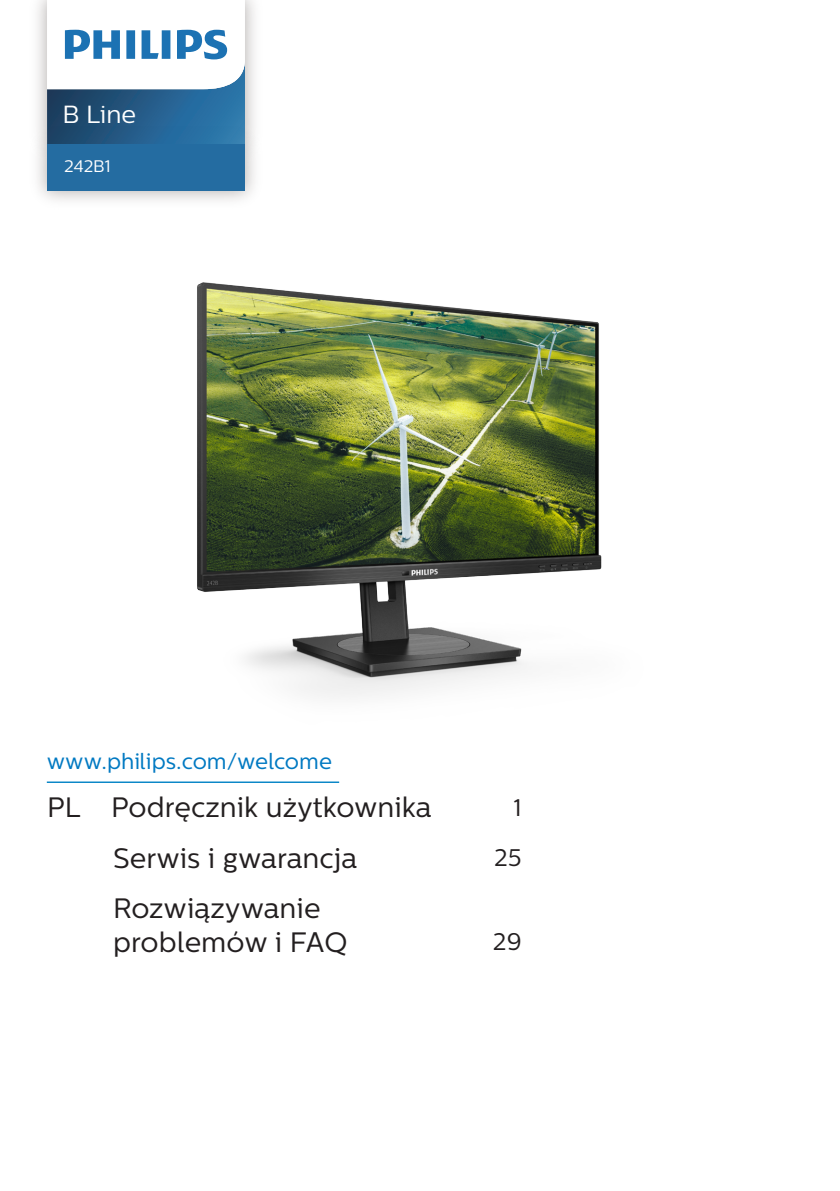
<style>
.page{position:relative;width:840px;height:1191px;background:#fff}
.page>*{position:absolute;margin:0;border:0;box-sizing:border-box;transform-origin:0 0}
.t1{font:28px/33.6px "Centrale Sans";color:#231f20}
.t2{font:24.8px "Centrale Sans";color:#fff}
.t3{font:24px "Centrale Sans";color:#231f20}
.t4{font:22px "Centrale Sans";color:#0079c2}
.t5{font:16.8px "Centrale Sans";color:#fff}
</style>
<div class="page">
<hr style="left:47px;top:781px;width:292px;height:2px;background:#0082c5">
<svg style="left:47px;top:29px;width:198px;height:91px"></svg>
<img style="left:33px;top:120px;width:226px;height:81px">
<div style="left:47px;top:144px;width:198px;height:47px;background:#246ca1"></div>
<img style="left:197px;top:282px;width:405px;height:416px">
<p class="t2" style="left:63px;top:100px;width:75px">B Line</p>
<p class="t5" style="left:64px;top:156px;width:48px">242B1</p>
<p class="t4" style="left:47px;top:748px;width:286px">www.philips.com/welcome</p>
<p class="t1" style="left:47px;top:790px;width:386px">PL Podręcznik użytkownika</p>
<p class="t3" style="left:513px;top:793px;width:10px">1</p>
<p class="t1" style="left:113px;top:841px;width:245px">Serwis i gwarancja</p>
<p class="t3" style="left:494px;top:844px;width:29px">25</p>
<p class="t1" style="left:113px;top:892px;width:236px">Rozwiązywanie problemów i FAQ</p>
<p class="t3" style="left:492px;top:928px;width:30px">29</p>
</div>
